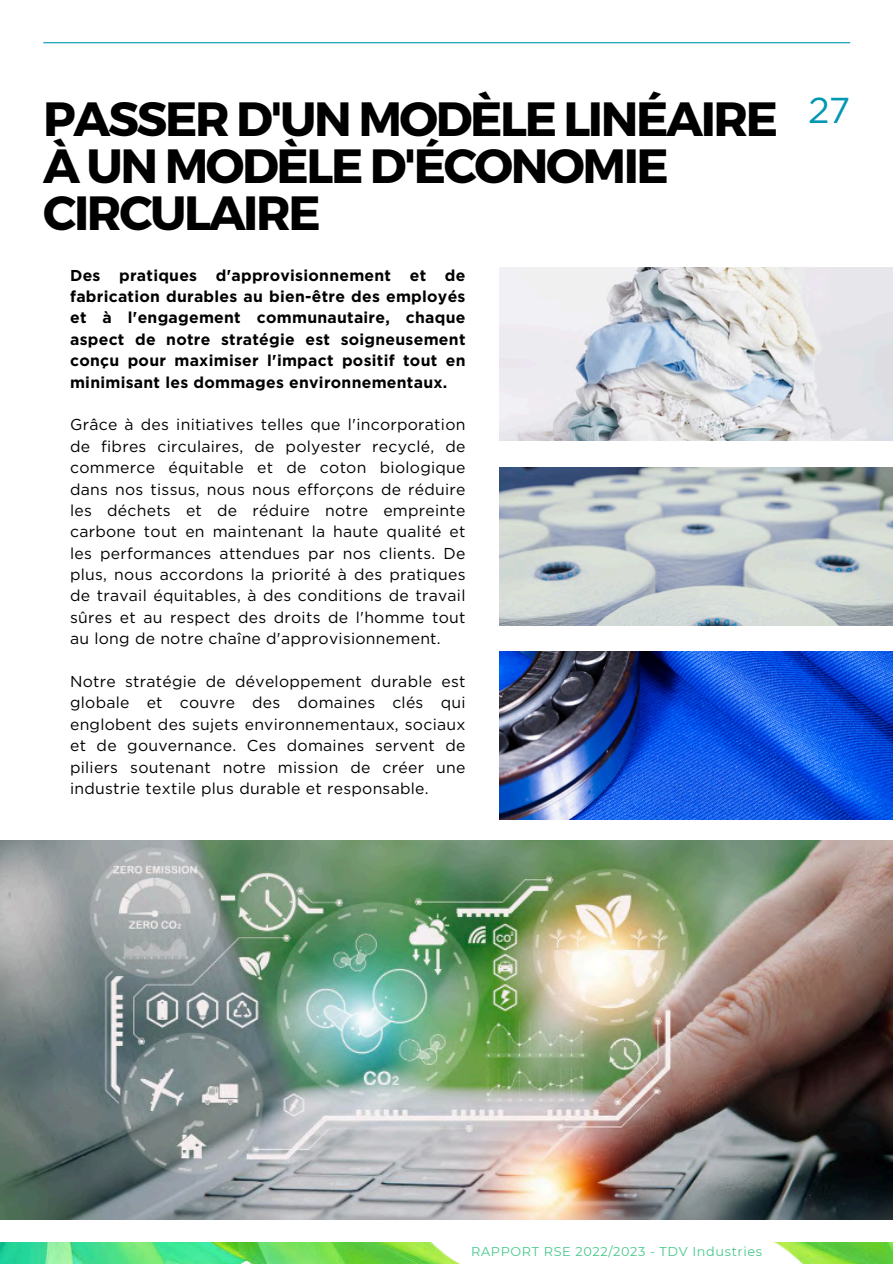
<style>
.page{position:relative;width:893px;height:1264px;background:#fff}
.page>*{position:absolute;margin:0;border:0;box-sizing:border-box;transform-origin:0 0}
.t1{font:700 48px/47.2px "Montserrat";letter-spacing:-.05em;color:#000}
.t2{font:36px "Gotham";color:#0097b2}
.t3{font:15.75px/21.3px "Gotham";letter-spacing:.015em;color:#000;text-align:justify}
.t4{font:700 15.75px/21.3px "Gotham";letter-spacing:.015em;color:#000;text-align:justify}
.t5{font:12.75px "Montserrat";letter-spacing:.05em;color:#44c88a}
</style>
<div class="page">
<img style="left:0;top:840px;width:892px;height:379px">
<hr style="left:43px;top:42px;width:807px;height:1px;background:#0097b2">
<img style="left:499px;top:267px;width:393px;height:174px">
<img style="left:499px;top:468px;width:393px;height:157px">
<img style="left:499px;top:652px;width:393px;height:167px">
<img style="left:0;top:1242px;width:459px;height:21px">
<img style="left:773px;top:1242px;width:119px;height:21px">
<p class="t1" style="left:43px;top:93px;width:736px">PASSER D'UN MODÈLE LINÉAIRE<br>À UN MODÈLE D'ÉCONOMIE<br>CIRCULAIRE</p>
<p class="t4" style="left:70px;top:264px;width:397px">Des pratiques d'approvisionnement et de fabrication durables au bien-être des employés et à l'engagement communautaire, chaque aspect de notre stratégie est soigneusement conçu pour maximiser l'impact positif tout en minimisant les dommages environnementaux.</p>
<h2 class="t3" style="left:70px;top:414px;width:397px">Grâce à des initiatives telles que l'incorporation de fibres circulaires, de polyester recyclé, de commerce équitable et de coton biologique dans nos tissus, nous nous efforçons de réduire les déchets et de réduire notre empreinte carbone tout en maintenant la haute qualité et les performances attendues par nos clients. De plus, nous accordons la priorité à des pratiques de travail équitables, à des conditions de travail sûres et au respect des droits de l'homme tout au long de notre chaîne d'approvisionnement.</h2>
<h3 class="t3" style="left:70px;top:670px;width:397px">Notre stratégie de développement durable est globale et couvre des domaines clés qui englobent des sujets environnementaux, sociaux et de gouvernance. Ces domaines servent de piliers soutenant notre mission de créer une industrie textile plus durable et responsable.</h3>
<h1 class="t2" style="left:808px;top:89px;width:43px">27</h1>
<p class="t5" style="left:471px;top:1243px;width:292px">RAPPORT RSE 2022/2023 - TDV Industries</p>
</div>
